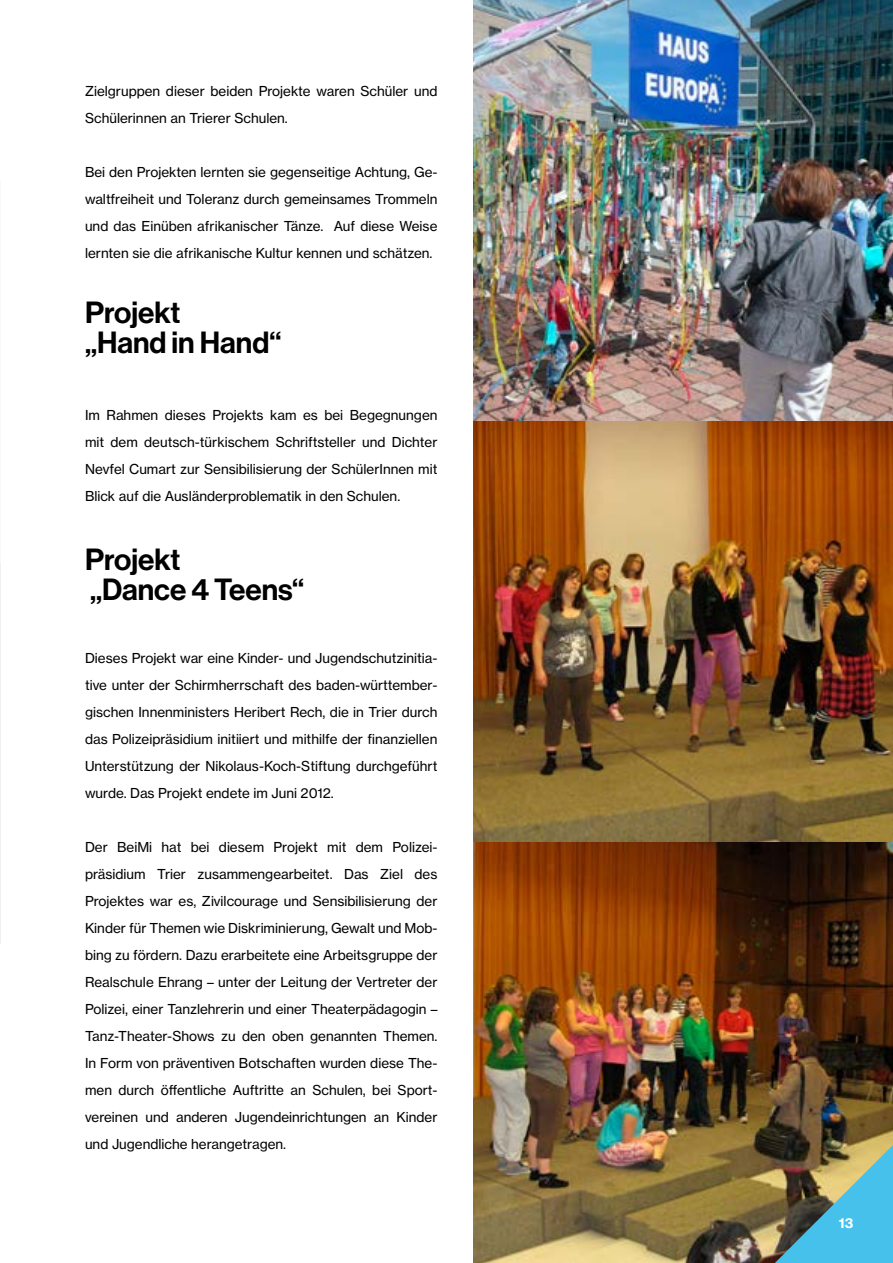
<style>
.page{position:relative;width:893px;height:1263px;background:#fff}
.page>*{position:absolute;margin:0;border:0;box-sizing:border-box;transform-origin:0 0}
.t1{font:30px/30px "N Haas Grotesk DS Pro 65 Md";color:#000}
.t2{font:13.5px/27px "N Haas Grotesk TX Pro 55 Rg";color:#000;text-align:justify}
.t3{font:13.5px "N Haas Grotesk TX Pro 75 Bd";color:#fff}
</style>
<div class="page">
<img style="left:0;top:563px;width:1px;height:381px">
<img style="left:473px;top:0;width:420px;height:421px">
<img style="left:473px;top:421px;width:420px;height:421px">
<img style="left:473px;top:842px;width:420px;height:421px">
<svg style="left:775px;top:1145px;width:118px;height:118px;background:#629799"></svg>
<p class="t2" style="left:85px;top:77px;width:354px">Zielgruppen dieser beiden Projekte waren Schüler und<br>Schülerinnen an Trierer Schulen.</p>
<p class="t2" style="left:85px;top:158px;width:354px">Bei den Projekten lernten sie gegenseitige Achtung, Ge&shy;waltfreiheit und Toleranz durch gemeinsames Trommeln und das Einüben afrikanischer Tänze. Auf diese Weise lernten sie die afrikanische Kultur kennen und schätzen.</p>
<h1 class="t1" style="left:85px;top:298px;width:198px">Projekt<br>„Hand in Hand“</h1>
<p class="t2" style="left:85px;top:401px;width:354px">Im Rahmen dieses Projekts kam es bei Begegnungen mit dem deutsch-türkischem Schriftsteller und Dichter Nevfel Cumart zur Sensibilisierung der SchülerInnen mit Blick auf die Ausländerproblematik in den Schulen.</p>
<h1 class="t1" style="left:85px;top:545px;width:221px">Projekt<br>„Dance 4 Teens“</h1>
<p class="t2" style="left:85px;top:644px;width:354px">Dieses Projekt war eine Kinder- und Jugendschutzinitia&shy;tive unter der Schirmherrschaft des baden-württember&shy;gischen Innenministers Heribert Rech, die in Trier durch das Polizeipräsidium initiiert und mithilfe der finanziellen Unterstützung der Nikolaus-Koch-Stiftung durchgeführt wurde. Das Projekt endete im Juni 2012.</p>
<p class="t2" style="left:85px;top:833px;width:354px">Der BeiMi hat bei diesem Projekt mit dem Polizei&shy;präsidium Trier zusammengearbeitet. Das Ziel des Projektes war es, Zivilcourage und Sensibilisierung der Kinder für Themen wie Diskriminierung, Gewalt und Mob&shy;bing zu fördern. Dazu erarbeitete eine Arbeitsgruppe der Realschule Ehrang – unter der Leitung der Vertreter der Polizei, einer Tanzlehrerin und einer Theaterpädagogin – Tanz-Theater-Shows zu den oben genannten Themen.<br>In Form von präventiven Botschaften wurden diese The&shy;men durch öffentliche Auftritte an Schulen, bei Sport&shy;vereinen und anderen Jugendeinrichtungen an Kinder und Jugendliche herangetragen.</p>
<p class="t3" style="left:839px;top:1215px;width:16px">13</p>
</div>
